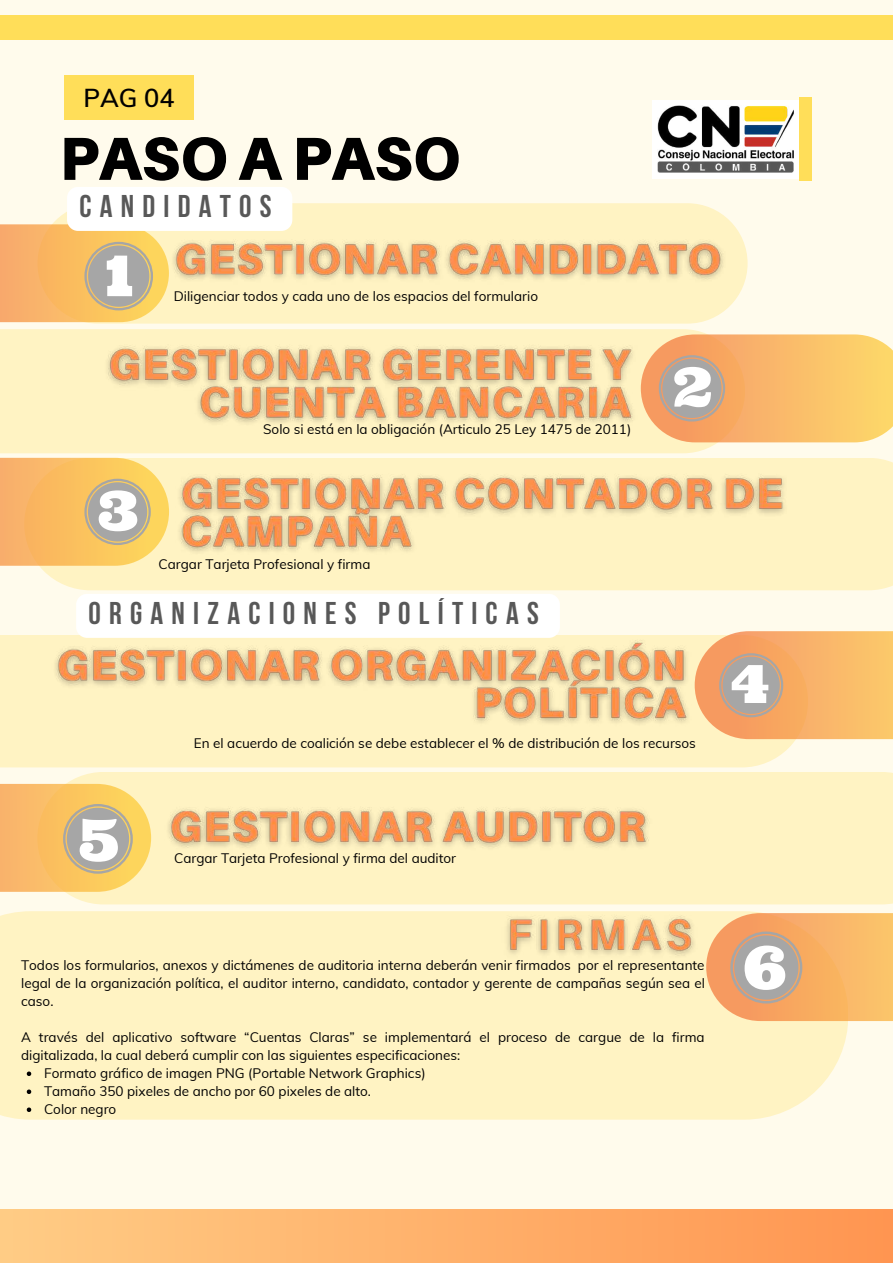
<style>
.page{position:relative;width:893px;height:1264px;background:#fff}
.page>*{position:absolute;margin:0;border:0;box-sizing:border-box;transform-origin:0 0}
.t1{font:900 60.75px "Aileron";color:#000}
.t2{font:700 31.35px "Bebas Neue";letter-spacing:.265em;color:#585858}
.t3{font:600 25.35px "Muli";color:#000}
.t4{font:13.5px/18px "Muli";color:#000}
</style>
<div class="page">
<div style="left:0;top:0;width:892px;height:1262px;background:#fffbec"></div>
<div style="left:0;top:911px;width:848px;height:208px;background:#fff3c3"></div>
<div style="left:64px;top:75px;width:130px;height:44px;background:#ffde59"></div>
<div style="left:798px;top:98px;width:13px;height:83px;background:#ffde59"></div>
<div style="left:651px;top:100px;width:147px;height:78px;background:#fff"></div>
<img style="left:658px;top:106px;width:135px;height:67px">
<div style="left:37px;top:203px;width:710px;height:120px;background:#fff3c3;border-radius:60px"></div>
<svg style="left:0;top:224px;width:164px;height:98px;background:#ebbc79"></svg>
<div style="left:0;top:329px;width:745px;height:124px;background:#fff3c3"></div>
<svg style="left:640px;top:334px;width:252px;height:108px;background:#f3bd78"></svg>
<div style="left:24px;top:458px;width:868px;height:132px;background:#fff3c3"></div>
<svg style="left:0;top:458px;width:169px;height:107px;background:#f1c379"></svg>
<div style="left:37px;top:772px;width:855px;height:132px;background:#fff3c3"></div>
<div style="left:0;top:635px;width:808px;height:132px;background:#fff3c3"></div>
<svg style="left:697px;top:631px;width:195px;height:108px;background:#f0b678"></svg>
<svg style="left:706px;top:913px;width:186px;height:108px;background:#eeb77c"></svg>
<svg style="left:0;top:784px;width:151px;height:107px;background:#eec57f"></svg>
<img style="left:164px;top:222px;width:569px;height:73px">
<img style="left:96px;top:329px;width:547px;height:111px">
<img style="left:170px;top:458px;width:625px;height:111px">
<img style="left:159px;top:789px;width:499px;height:76px">
<img style="left:46px;top:635px;width:651px;height:106px">
<svg style="left:27px;top:1071px;width:4px;height:5px"></svg>
<svg style="left:27px;top:1089px;width:4px;height:4px"></svg>
<svg style="left:27px;top:1107px;width:4px;height:4px"></svg>
<img style="left:495px;top:897px;width:213px;height:76px">
<div style="left:67px;top:187px;width:225px;height:44px;background:#fff;border-radius:11px"></div>
<div style="left:76px;top:594px;width:484px;height:44px;background:#fff;border-radius:11px"></div>
<div style="left:0;top:16px;width:892px;height:23px;background:#ffde59"></div>
<div style="left:0;top:1209px;width:892px;height:53px;background:linear-gradient(to right,#ffcc85,#ff9551)"></div>
<h3 class="t3" style="left:83px;top:81px;width:93px">PAG 04</h3>
<h1 class="t1" style="left:60px;top:121px;width:402px">PASO A PASO</h1>
<h2 class="t2" style="left:80px;top:193px;width:193px">CANDIDATOS</h2>
<p class="t4" style="left:174px;top:287px;width:366px">Diligenciar todos y cada uno de los espacios del formulario</p>
<p class="t4" style="left:263px;top:420px;width:369px">Solo si está en la obligación (Articulo 25 Ley 1475 de 2011)</p>
<p class="t4" style="left:158px;top:555px;width:213px">Cargar Tarjeta Profesional y firma</p>
<h2 class="t2" style="left:89px;top:600px;width:451px">ORGANIZACIONES POLÍTICAS</h2>
<p class="t4" style="left:194px;top:733px;width:503px">En el acuerdo de coalición se debe establecer el % de distribución de los recursos</p>
<p class="t4" style="left:174px;top:849px;width:283px">Cargar Tarjeta Profesional y firma del auditor</p>
<p class="t4" style="left:21px;top:956px;width:685px;text-align:justify">Todos los formularios, anexos y dictámenes de auditoria interna deberán venir firmados por el representante legal de la organización política, el auditor interno, candidato, contador y gerente de campañas según sea el caso.</p>
<p class="t4" style="left:21px;top:1028px;width:685px">A través del aplicativo software “Cuentas Claras” se implementará el proceso de cargue de la firma digitalizada, la cual deberá cumplir con las siguientes especificaciones:</p>
<p class="t4" style="left:44px;top:1064px;width:383px">Formato gráfico de imagen PNG (Portable Network Graphics)<br>Tamaño 350 pixeles de ancho por 60 pixeles de alto.<br>Color negro</p>
</div>
